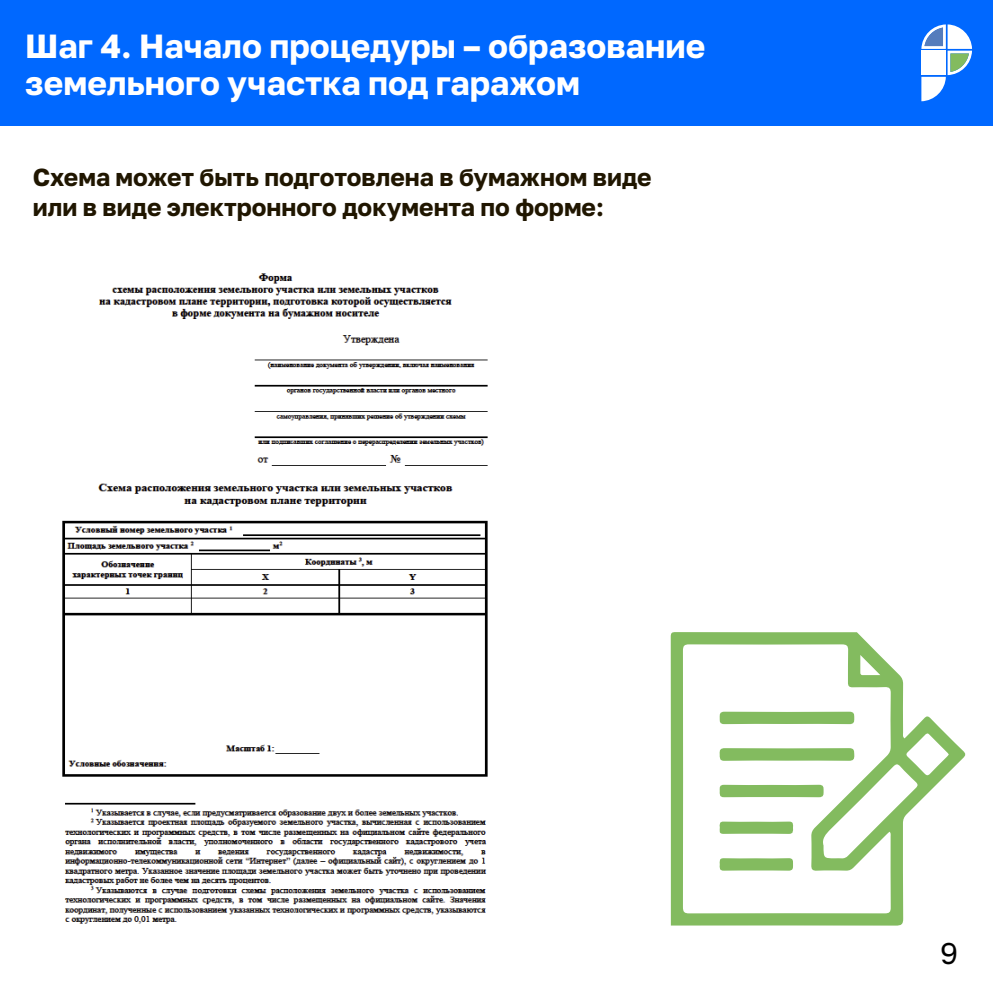
<style>
.page{position:relative;width:993px;height:993px;background:#fff}
.page>*{position:absolute;margin:0;border:0;box-sizing:border-box;transform-origin:0 0}
.t1{font:33.25px/36.8px "Golos Text VF";color:#fff}
.t2{font:29.75px "Golos Text VF";color:#000}
.t3{font:24.5px/29.8px "Golos Text VF";color:#201600}
</style>
<div class="page">
<div style="left:0;top:0;width:992px;height:126px;background:#0068ff"></div>
<svg style="left:921px;top:24px;width:50px;height:77px"></svg>
<img style="left:62px;top:273px;width:426px;height:651px">
<svg style="left:670px;top:632px;width:295px;height:293px"></svg>
<svg style="left:718px;top:747px;width:136px;height:13px;background:#90c271"></svg>
<svg style="left:719px;top:711px;width:135px;height:13px;background:#8cc06b"></svg>
<svg style="left:718px;top:784px;width:105px;height:13px"></svg>
<svg style="left:717px;top:821px;width:76px;height:12px"></svg>
<svg style="left:718px;top:857px;width:75px;height:13px"></svg>
<h1 class="t1" style="left:25px;top:28px;width:681px">Шаг 4. Начало процедуры – образование земельного участка под гаражом</h1>
<p class="t3" style="left:33px;top:162px;width:620px">Схема может быть подготовлена в бумажном виде или в виде электронного документа по форме:</p>
<p class="t2" style="left:939px;top:935px;width:19px">9</p>
</div>
